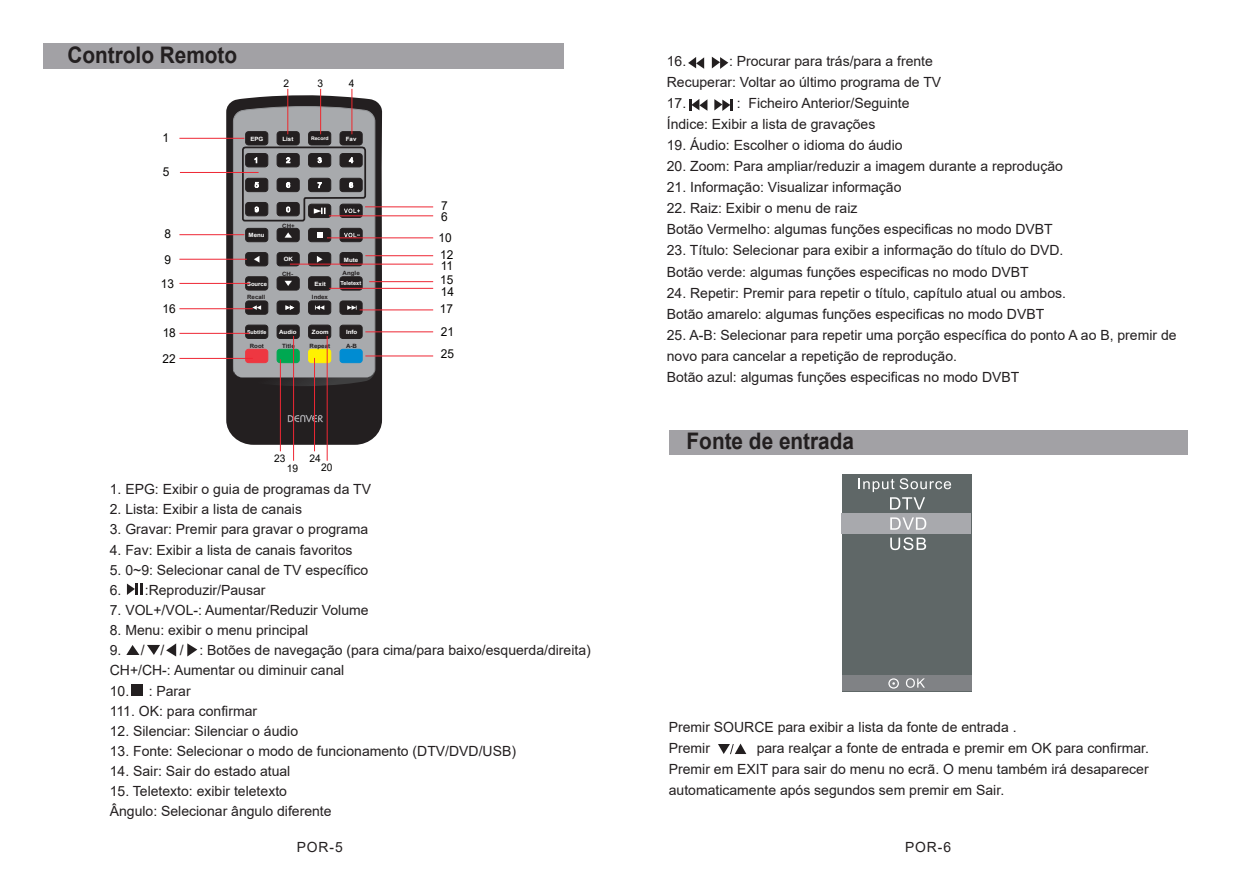
<style>
.page{position:relative;width:1241px;height:895px;background:#fff}
.page>*{position:absolute;margin:0;border:0;box-sizing:border-box;transform-origin:0 0}
.t1{font:700 22.75px "Arial";color:#231f20;scale:.91 1}
.t2{font:14px/21px "Arial";color:#231f20}
.t3{font:12.25px/25.9px "Arial";color:#050403}
.t4{font:10.5px "Arial";color:#050403}
.t5{font:700 5.77px "Arial";color:#231f20;scale:1.06 1}
.t6{font:700 5.77px "Arial";color:#fff;scale:1.06 1}
.t7{font:700 5.77px "Arial";color:#fff}
.t8{font:700 5.42px "Arial";color:#fff}
.t9{font:700 4.9px "Arial";color:#fff;scale:1.06 1}
</style>
<div class="page">
<div style="left:43px;top:43px;width:521px;height:26px;background:#a2a1a5"></div>
<svg style="left:226px;top:95px;width:156px;height:349px;fill:#231f20"></svg>
<svg style="left:288px;top:415px;width:35px;height:7px"></svg>
<svg style="left:233px;top:106px;width:142px;height:280px"></svg>
<hr style="left:179px;top:138px;width:65px;height:1px;background:#ee2734">
<hr style="left:287px;top:89px;width:1px;height:45px;background:#ee282d">
<hr style="left:320px;top:89px;width:1px;height:45px;background:#ee282d">
<hr style="left:352px;top:89px;width:1px;height:45px;background:#ee282d">
<hr style="left:180px;top:172px;width:79px;height:1px;background:#ee2734">
<hr style="left:329px;top:215px;width:104px;height:1px;background:#ee2734">
<hr style="left:365px;top:206px;width:68px;height:1px;background:#ee2734">
<hr style="left:179px;top:234px;width:65px;height:1px;background:#ee2734">
<hr style="left:179px;top:259px;width:68px;height:1px;background:#ee2734">
<hr style="left:327px;top:237px;width:106px;height:1px;background:#ee2734">
<hr style="left:290px;top:264px;width:143px;height:1px;background:#ee2734">
<hr style="left:365px;top:255px;width:68px;height:1px;background:#ee2734">
<hr style="left:179px;top:283px;width:71px;height:1px;background:#ee2734">
<hr style="left:329px;top:288px;width:104px;height:1px;background:#ee2734">
<hr style="left:369px;top:281px;width:64px;height:1px;background:#ee2734">
<hr style="left:179px;top:308px;width:74px;height:1px;background:#ee2734">
<hr style="left:360px;top:309px;width:73px;height:1px;background:#ee2734">
<hr style="left:179px;top:333px;width:71px;height:1px;background:#ee2734">
<hr style="left:293px;top:336px;width:1px;height:124px;background:#ee2734">
<hr style="left:327px;top:336px;width:1px;height:124px;background:#ee2734">
<hr style="left:179px;top:358px;width:74px;height:1px;background:#ee2734">
<hr style="left:280px;top:359px;width:1px;height:92px;background:#ee2734">
<hr style="left:314px;top:358px;width:1px;height:93px;background:#ee2734">
<hr style="left:365px;top:355px;width:68px;height:1px;background:#ee2734">
<hr style="left:365px;top:331px;width:68px;height:1px;background:#ee2734">
<svg style="left:127px;top:583px;width:15px;height:11px"></svg>
<svg style="left:127px;top:645px;width:12px;height:9px"></svg>
<svg style="left:147px;top:644px;width:13px;height:10px"></svg>
<svg style="left:166px;top:643px;width:10px;height:13px"></svg>
<svg style="left:187px;top:643px;width:10px;height:13px"></svg>
<div style="left:132px;top:684px;width:11px;height:11px;background:#231f20"></div>
<svg style="left:688px;top:57px;width:16px;height:12px"></svg>
<svg style="left:712px;top:57px;width:16px;height:12px"></svg>
<svg style="left:689px;top:99px;width:18px;height:12px"></svg>
<svg style="left:714px;top:99px;width:19px;height:12px"></svg>
<div style="left:670px;top:429px;width:518px;height:25px;background:#a2a1a5"></div>
<div style="left:842px;top:473px;width:129px;height:218px;background:#5f6767"></div>
<div style="left:842px;top:675px;width:129px;height:16px;background:#808285"></div>
<div style="left:842px;top:513px;width:129px;height:20px;background:#a8a9ad"></div>
<svg style="left:858px;top:478px;width:93px;height:31px"></svg>
<svg style="left:718px;top:743px;width:28px;height:11px"></svg>
<svg style="left:906px;top:678px;width:19px;height:9px"></svg>
<svg style="left:888px;top:678px;width:11px;height:10px"></svg>
<svg style="left:890px;top:537px;width:36px;height:13px"></svg>
<svg style="left:890px;top:517px;width:36px;height:12px"></svg>
<h1 class="t1" style="left:67px;top:39px;width:188px">Controlo Remoto</h1>
<p class="t4" style="left:284px;top:76px;width:7px">2</p>
<p class="t4" style="left:318px;top:76px;width:7px">3</p>
<p class="t4" style="left:349px;top:76px;width:7px">4</p>
<p class="t3" style="left:162px;top:125px;width:8px">1</p>
<p class="t6" style="left:250px;top:135px;width:14px">EPG</p>
<p class="t6" style="left:282px;top:135px;width:12px">List</p>
<p class="t6" style="left:346px;top:135px;width:12px">Fav</p>
<p class="t9" style="left:311px;top:135px;width:18px">Record</p>
<p class="t3" style="left:163px;top:158px;width:8px">5</p>
<p class="t3" style="left:441px;top:193px;width:8px">7</p>
<p class="t3" style="left:441px;top:203px;width:8px">6</p>
<p class="t5" style="left:282px;top:222px;width:13px">CH+</p>
<p class="t3" style="left:164px;top:220px;width:8px">8<br>9</p>
<p class="t3" style="left:438px;top:224px;width:15px">10</p>
<p class="t3" style="left:441px;top:253px;width:14px">11</p>
<p class="t6" style="left:249px;top:231px;width:17px">Menu</p>
<p class="t3" style="left:440px;top:242px;width:15px">12</p>
<p class="t6" style="left:284px;top:255px;width:10px">OK</p>
<p class="t6" style="left:344px;top:255px;width:15px">Mute</p>
<p class="t5" style="left:343px;top:269px;width:18px">Angle</p>
<p class="t5" style="left:282px;top:269px;width:12px">CH-</p>
<p class="t3" style="left:440px;top:267px;width:15px">15</p>
<p class="t3" style="left:161px;top:270px;width:15px">13</p>
<p class="t7" style="left:247px;top:279px;width:22px">Source</p>
<p class="t5" style="left:247px;top:293px;width:19px">Recall</p>
<p class="t6" style="left:314px;top:279px;width:12px">Exit</p>
<p class="t8" style="left:341px;top:279px;width:22px">Teletext</p>
<p class="t3" style="left:441px;top:278px;width:15px">14</p>
<p class="t5" style="left:312px;top:293px;width:17px">Index</p>
<p class="t3" style="left:162px;top:296px;width:15px">16</p>
<p class="t3" style="left:440px;top:296px;width:15px">17</p>
<p class="t3" style="left:163px;top:320px;width:15px">18</p>
<p class="t3" style="left:441px;top:318px;width:15px">21</p>
<p class="t6" style="left:279px;top:328px;width:18px">Audio</p>
<p class="t6" style="left:346px;top:328px;width:12px">Info</p>
<p class="t6" style="left:312px;top:328px;width:17px">Zoom</p>
<p class="t8" style="left:247px;top:328px;width:21px">Subtitle</p>
<p class="t3" style="left:162px;top:345px;width:15px">22</p>
<p class="t5" style="left:250px;top:342px;width:15px">Root</p>
<p class="t5" style="left:282px;top:341px;width:13px">Title</p>
<p class="t5" style="left:310px;top:341px;width:21px">Repeat</p>
<p class="t5" style="left:346px;top:341px;width:12px">A-B</p>
<p class="t4" style="left:274px;top:451px;width:13px">23</p>
<p class="t4" style="left:310px;top:451px;width:13px">24</p>
<p class="t4" style="left:287px;top:460px;width:13px">19</p>
<p class="t4" style="left:321px;top:460px;width:13px">20</p>
<p class="t3" style="left:441px;top:341px;width:15px">25</p>
<p class="t2" style="left:110px;top:478px;width:263px">1. EPG: Exibir o guia de programas da TV</p>
<p class="t2" style="left:110px;top:498px;width:194px">2. Lista: Exibir a lista de canais</p>
<p class="t2" style="left:110px;top:519px;width:260px">3. Gravar: Premir para gravar o programa</p>
<p class="t2" style="left:110px;top:539px;width:244px">4. Fav: Exibir a lista de canais favoritos</p>
<p class="t2" style="left:110px;top:559px;width:260px">5. 0~9: Selecionar canal de TV específico</p>
<p class="t2" style="left:110px;top:579px;width:157px">6. :Reproduzir/Pausar</p>
<p class="t2" style="left:110px;top:599px;width:260px">7. VOL+/VOL-: Aumentar/Reduzir Volume</p>
<p class="t2" style="left:110px;top:619px;width:200px">8. Menu: exibir o menu principal</p>
<p class="t2" style="left:110px;top:640px;width:482px;line-height:20.1px">9. / / / : Botões de navegação (para cima/para baixo/esquerda/direita)<br>CH+/CH-: Aumentar ou diminuir canal</p>
<p class="t2" style="left:110px;top:680px;width:149px;line-height:20.1px">10. : Parar<br>111. OK: para confirmar</p>
<p class="t2" style="left:110px;top:720px;width:190px">12. Silenciar: Silenciar o áudio</p>
<p class="t2" style="left:110px;top:740px;width:408px">13. Fonte: Selecionar o modo de funcionamento (DTV/DVD/USB)</p>
<p class="t2" style="left:110px;top:760px;width:182px">14. Sair: Sair do estado atual</p>
<p class="t2" style="left:110px;top:780px;width:223px;line-height:20.1px">15. Teletexto: exibir teletexto<br>Ângulo: Selecionar ângulo diferente</p>
<p class="t2" style="left:667px;top:51px;width:276px;text-indent:62px">: Procurar para trás/para a frente<br>Recuperar: Voltar ao último programa de TV<br>17.</p>
<p class="t2" style="left:667px;top:51px;width:21px">16.</p>
<p class="t2" style="left:667px;top:93px;width:244px;text-indent:70px">: Ficheiro Anterior/Seguinte<br>Índice: Exibir a lista de gravações</p>
<p class="t2" style="left:667px;top:135px;width:237px">19. Áudio: Escolher o idioma do áudio</p>
<p class="t2" style="left:667px;top:156px;width:398px">20. Zoom: Para ampliar/reduzir a imagem durante a reprodução</p>
<p class="t2" style="left:667px;top:177px;width:236px">21. Informação: Visualizar informação</p>
<p class="t2" style="left:667px;top:198px;width:387px">22. Raiz: Exibir o menu de raiz<br>Botão Vermelho: algumas funções especificas no modo DVBT</p>
<p class="t2" style="left:667px;top:240px;width:398px">23. Título: Selecionar para exibir a informação do título do DVD.<br>Botão verde: algumas funções especificas no modo DVBT</p>
<p class="t2" style="left:667px;top:282px;width:401px">24. Repetir: Premir para repetir o título, capítulo atual ou ambos.<br>Botão amarelo: algumas funções especificas no modo DVBT</p>
<p class="t2" style="left:667px;top:324px;width:511px">25. A-B: Selecionar para repetir uma porção específica do ponto A ao B, premir de novo para cancelar a repetição de reprodução.<br>Botão azul: algumas funções especificas no modo DVBT</p>
<h1 class="t1" style="left:686px;top:425px;width:186px">Fonte de entrada</h1>
<p class="t2" style="left:669px;top:716px;width:349px">Premir SOURCE para exibir a lista da fonte de entrada .<br>Premir</p>
<p class="t2" style="left:669px;top:737px;width:482px;text-align:justify;text-indent:88px">para realçar a fonte de entrada e premir em OK para confirmar.<br>Premir em EXIT para sair do menu no ecrã. O menu também irá desaparecer automaticamente após segundos sem premir em Sair.</p>
<p class="t2" style="left:297px;top:835px;width:47px">POR-5</p>
<p class="t2" style="left:905px;top:835px;width:47px">POR-6</p>
</div>
